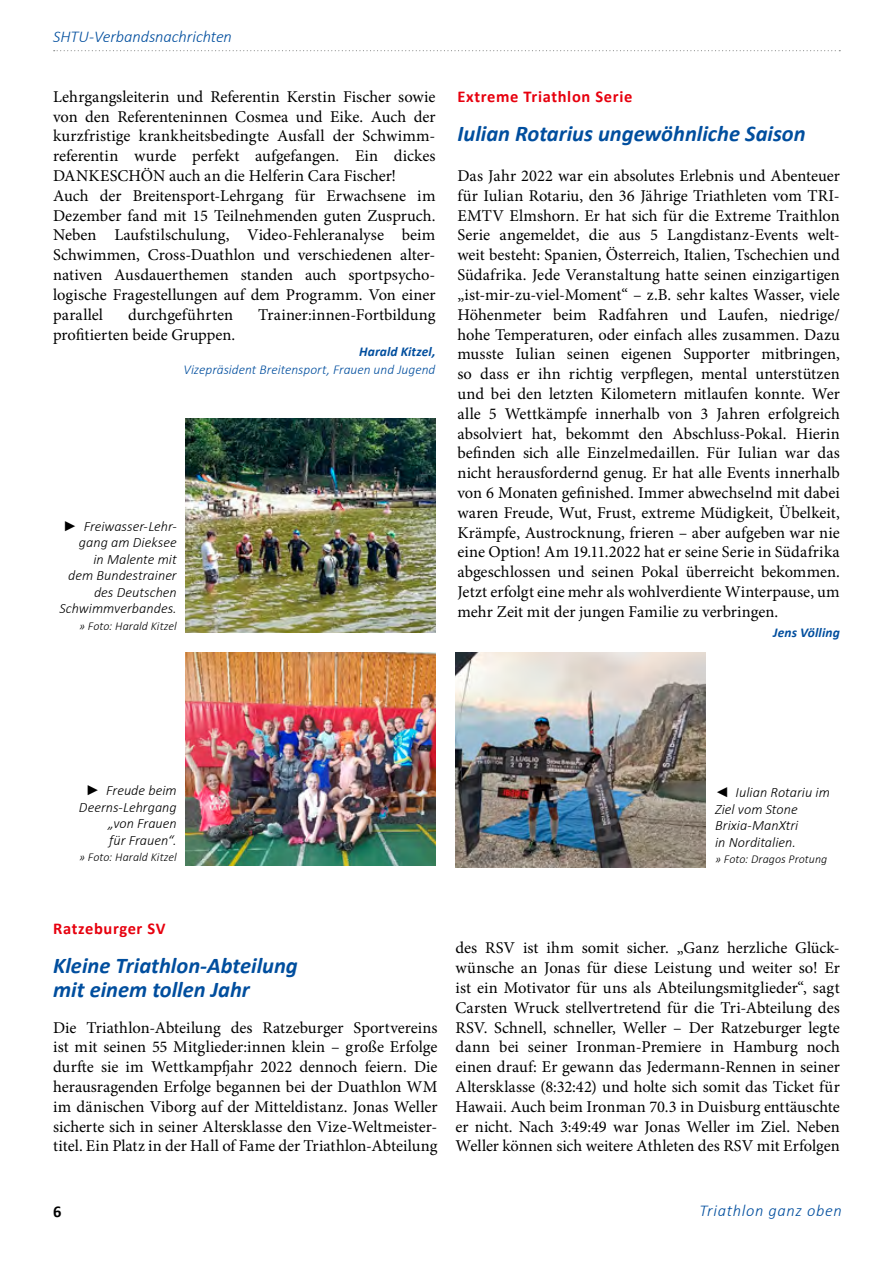
<style>
.page{position:relative;width:893px;height:1263px;background:#fff}
.page>*{position:absolute;margin:0;border:0;box-sizing:border-box;transform-origin:0 0}
.Artikel-Üschrift{font:italic 700 22.5px/24px "Calibri";color:#004e9e}
.fließ_ohne_einzug{font:16.5px/19.8px "Minion Pro";color:#000;text-align:justify}
.t1{font:italic 300 16.5px "Calibri";color:#004e9e}
.Artikel_-Kopfzeile_R{font:700 16.5px "Calibri";letter-spacing:.04em;color:#e7000e}
.t2{font:italic 300 16.5px "Calibri";letter-spacing:.04em;color:#004e9e}
.fließ_ohne_einzug-2{font:700 16.5px "Calibri";color:#e7000e}
.t3{font:700 16.5px "Calibri";color:#000}
.Bildunterschrift{font:italic 300 14.25px/16.5px "Calibri";color:#000;text-align:right}
.fließ_ohne_einzug-3{font:italic 300 13.5px/18px "Calibri";color:#004e9e;text-align:right}
.fließ_ohne_einzug-4{font:italic 700 13.5px "Calibri";letter-spacing:.01em;color:#004e9e}
.Bildunterschrift-2{font:italic 300 12px "Calibri";letter-spacing:.005em;color:#000}
.s1{font-weight:700}
.s2{font-family:"Arial";font-weight:400;font-style:normal}
</style>
<div class="page">
<svg style="left:54px;top:50px;width:786px;height:1px"></svg>
<img style="left:455px;top:652px;width:251px;height:215px">
<img style="left:185px;top:419px;width:250px;height:213px">
<img style="left:185px;top:652px;width:250px;height:214px">
<p class="t1" style="left:53px;top:26px;width:180px">SHTU-Verbandsnachrichten</p>
<p class="fließ_ohne_einzug" style="left:53px;top:87px;width:384px">Lehrgangsleiterin und Referentin Kerstin Fischer sowie von den Referenteninnen Cosmea und Eike. Auch der kurzfristige krankheitsbedingte Ausfall der Schwimm&shy;referentin wurde perfekt aufgefangen. Ein dickes DANKESCHÖN auch an die Helferin Cara Fischer!</p>
<p class="fließ_ohne_einzug" style="left:53px;top:186px;width:384px">Auch der Breitensport-Lehrgang für Erwachsene im Dezember fand mit 15 Teilnehmenden guten Zuspruch.<br>Neben Laufstilschulung, Video-Fehleranalyse beim Schwimmen, Cross-Duathlon und verschiedenen alter&shy;nativen Ausdauerthemen standen auch sportpsycho&shy;logische Fragestellungen auf dem Programm. Von einer parallel</p>
<p class="fließ_ohne_einzug" style="left:128px;top:305px;width:106px">durchgeführten</p>
<p class="fließ_ohne_einzug" style="left:258px;top:305px;width:179px">Trainer:innen-Fortbildung</p>
<p class="fließ_ohne_einzug" style="left:53px;top:324px;width:184px">profitierten beide Gruppen.</p>
<p class="fließ_ohne_einzug-3" style="left:183px;top:342px;width:254px"><span class="s1">Harald Kitzel,<br></span>Vizepräsident Breitensport, Frauen und Jugend</p>
<p class="Bildunterschrift" style="left:60px;top:518px;width:119px"><span class="s2">►</span> Freiwasser-Lehr&shy;gang am Dieksee<br>in Malente mit<br>dem Bundestrainer des Deutschen<br>Schwimmverbandes.</p>
<p class="Bildunterschrift-2" style="left:79px;top:618px;width:99px">» Foto: Harald Kitzel</p>
<p class="Artikel_-Kopfzeile_R" style="left:457px;top:85px;width:176px">Extreme Triathlon Serie</p>
<p class="Artikel-Üschrift" style="left:457px;top:121px;width:350px">Iulian Rotarius ungewöhnliche Saison</p>
<p class="fließ_ohne_einzug" style="left:457px;top:166px;width:384px">Das Jahr 2022 war ein absolutes Erlebnis und Abenteuer für Iulian Rotariu, den 36 Jährige Triathleten vom TRI-EMTV Elmshorn. Er hat sich für die Extreme Traithlon Serie angemeldet, die aus 5 Langdistanz-Events welt&shy;weit besteht: Spanien, Österreich, Italien, Tschechien und Südafrika. Jede Veranstaltung hatte seinen einzigartigen „ist-mir-zu-viel-Moment“ – z.B. sehr kaltes Wasser, viele Höhenmeter beim Radfahren und Laufen, niedrige/ hohe Temperaturen, oder einfach alles zusammen. Dazu musste Iulian seinen eigenen Supporter mitbringen, so dass er ihn richtig verpflegen, mental unterstützen und bei den letzten Kilometern mitlaufen konnte. Wer alle 5 Wettkämpfe innerhalb von 3 Jahren erfolgreich absolviert hat, bekommt den Abschluss-Pokal. Hierin befinden sich alle Einzelmedaillen. Für Iulian war das nicht herausfordernd genug. Er hat alle Events innerhalb von 6 Monaten gefinished. Immer abwechselnd mit dabei waren Freude, Wut, Frust, extreme Müdigkeit, Übelkeit, Krämpfe, Austrocknung, frieren – aber aufgeben war nie eine Option! Am 19.11.2022 hat er seine Serie in Südafrika abgeschlossen und seinen Pokal überreicht bekommen.<br>Jetzt erfolgt eine mehr als wohlverdiente Winterpause, um mehr Zeit mit der jungen Familie zu verbringen.</p>
<p class="fließ_ohne_einzug-4" style="left:773px;top:622px;width:68px">Jens Völling</p>
<p class="Bildunterschrift" style="left:79px;top:782px;width:99px"><span class="s2">►</span> Freude beim<br>Deerns-Lehrgang „von Frauen<br>für Frauen“.</p>
<p class="Bildunterschrift-2" style="left:79px;top:849px;width:99px">» Foto: Harald Kitzel</p>
<p class="Bildunterschrift" style="left:715px;top:784px;width:116px;text-align:left"><span class="s2">◄</span> Iulian Rotariu im<br>Ziel vom Stone<br>Brixia-ManXtri<br>in Norditalien.</p>
<p class="Bildunterschrift-2" style="left:715px;top:852px;width:114px">» Foto: Dragos Protung</p>
<p class="fließ_ohne_einzug-2" style="left:53px;top:916px;width:114px">Ratzeburger SV</p>
<p class="Artikel-Üschrift" style="left:53px;top:953px;width:246px">Kleine Triathlon-Abteilung mit einem tollen Jahr</p>
<p class="fließ_ohne_einzug" style="left:53px;top:1017px;width:386px">Die Triathlon-Abteilung des Ratzeburger Sportvereins ist mit seinen 55 Mitglieder:innen klein – große Erfolge durfte sie im Wettkampfjahr 2022 dennoch feiern. Die herausragenden Erfolge begannen bei der Duathlon WM im dänischen Viborg auf der Mitteldistanz. Jonas Weller sicherte sich in seiner Altersklasse den Vize-Weltmeister&shy;titel. Ein Platz in der Hall of Fame der Triathlon-Abteilung</p>
<p class="fließ_ohne_einzug" style="left:455px;top:938px;width:386px">des RSV ist ihm somit sicher. „Ganz herzliche Glück&shy;wünsche an Jonas für diese Leistung und weiter so! Er ist ein Motivator für uns als Abteilungsmitglieder“, sagt Carsten Wruck stellvertretend für die Tri-Abteilung des RSV. Schnell, schneller, Weller – Der Ratzeburger legte dann bei seiner Ironman-Premiere in Hamburg noch einen drauf: Er gewann das Jedermann-Rennen in seiner Altersklasse (8:32:42) und holte sich somit das Ticket für Hawaii. Auch beim Ironman 70.3 in Duisburg enttäuschte er nicht. Nach 3:49:49 war Jonas Weller im Ziel. Neben Weller können sich weitere Athleten des RSV mit Erfolgen</p>
<p class="t3" style="left:53px;top:1200px;width:10px">6</p>
<p class="t2" style="left:699px;top:1200px;width:144px">Triathlon ganz oben</p>
</div>
